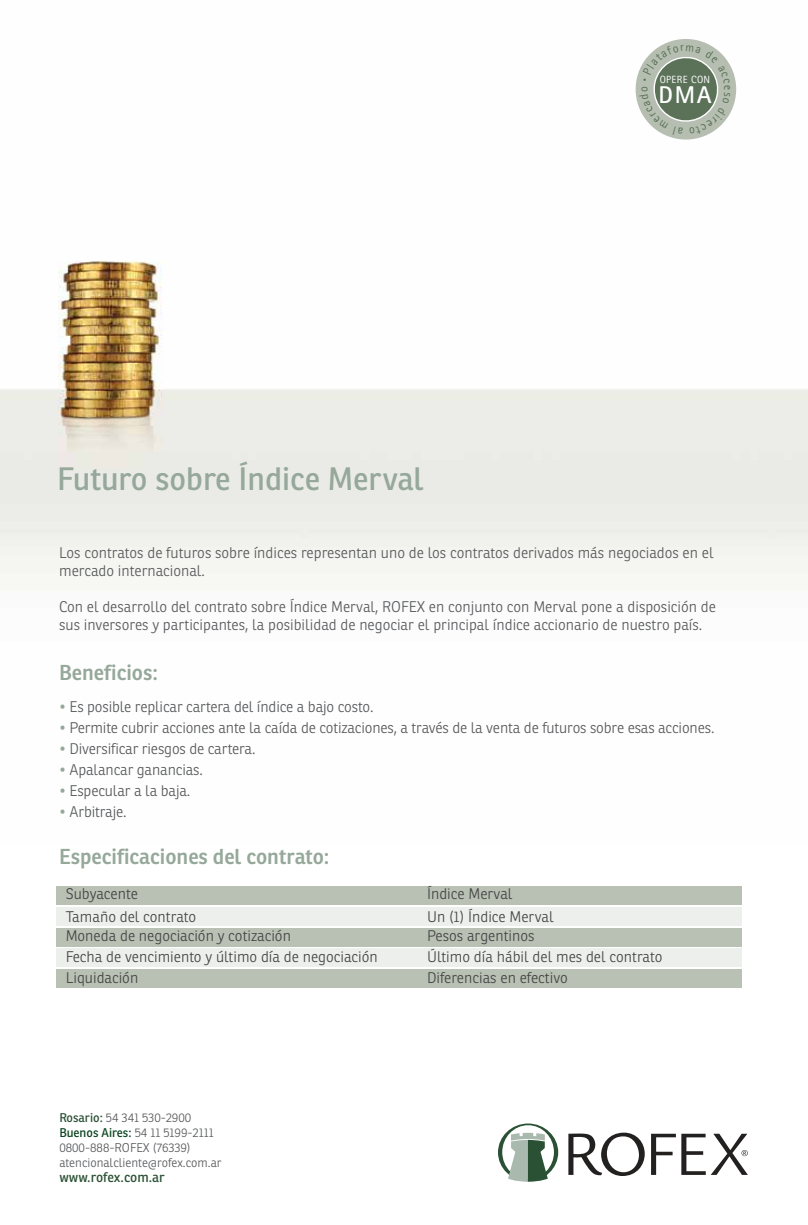
<style>
.page{position:relative;width:808px;height:1225px;background:#fff}
.page>*{position:absolute;margin:0;border:0;box-sizing:border-box;transform-origin:0 0}
.t1{font:31.5px "Ronnia";color:#95a89a}
.t2{font:700 24.45px "Agfa Rotis Sans Serif";color:#fff}
.t3{font:600 21px "Ronnia";color:#95a89a}
.t4{font:300 15px/18px "Ronnia";letter-spacing:-.01em;color:#58595b}
.t5{font:300 15px "Ronnia";color:#454545}
.t6{font:13.5px "Ronnia";color:#2b5135}
.t7{font:300 12.3px/15px "Ronnia";color:#58595b}
.t8{font:10.5px "Agfa Rotis Sans Serif";letter-spacing:.03em;color:#fff}
.s1{color:#95a89a}
.s2{font-weight:400;color:#2b5135}
.s3{font-weight:400;color:#0c4621}
</style>
<div class="page">
<img style="left:0;top:261px;width:808px;height:329px">
<div style="left:56px;top:886px;width:686px;height:19px;background:#b8c1b3"></div>
<div style="left:56px;top:906px;width:686px;height:19px;background:#edefec"></div>
<div style="left:56px;top:927px;width:686px;height:19px;background:#b8c1b3"></div>
<div style="left:56px;top:969px;width:686px;height:19px;background:#b8c1b3"></div>
<div style="left:56px;top:948px;width:686px;height:19px;background:#edefec"></div>
<svg style="left:498px;top:1123px;width:60px;height:58px"></svg>
<svg style="left:568px;top:1132px;width:77px;height:44px"></svg>
<svg style="left:651px;top:1133px;width:97px;height:42px"></svg>
<svg style="left:635px;top:39px;width:102px;height:101px"></svg>
<p class="t8" style="left:660px;top:73px;width:52px">OPERE CON</p>
<h1 class="t1" style="left:57px;top:459px;width:368px">Futuro sobre Índice Merval</h1>
<h2 class="t2" style="left:658px;top:79px;width:55px">DMA</h2>
<p class="t4" style="left:59px;top:543px;width:656px">Los contratos de futuros sobre índices representan uno de los contratos derivados más negociados en el mercado internacional.</p>
<p class="t4" style="left:59px;top:597px;width:658px">Con el desarrollo del contrato sobre Índice Merval, ROFEX en conjunto con Merval pone a disposición de sus inversores y participantes, la posibilidad de negociar el principal índice accionario de nuestro país.</p>
<h3 class="t3" style="left:59px;top:660px;width:101px">Beneficios:</h3>
<p class="t4" style="left:59px;top:697px;width:316px"><span class="s1">•</span> Es posible replicar cartera del índice a bajo costo.</p>
<p class="t4" style="left:59px;top:718px;width:657px"><span class="s1">•</span> Permite cubrir acciones ante la caída de cotizaciones, a través de la venta de futuros sobre esas acciones.</p>
<p class="t4" style="left:59px;top:739px;width:198px"><span class="s1">•</span> Diversificar riesgos de cartera.</p>
<p class="t4" style="left:59px;top:760px;width:145px"><span class="s1">•</span> Apalancar ganancias.</p>
<p class="t4" style="left:59px;top:781px;width:133px"><span class="s1">•</span> Especular a la baja.</p>
<p class="t4" style="left:59px;top:802px;width:69px"><span class="s1">•</span> Arbitraje.</p>
<h3 class="t3" style="left:59px;top:843px;width:272px">Especificaciones del contrato:</h3>
<p class="t5" style="left:66px;top:885px;width:74px">Subyacente</p>
<p class="t5" style="left:427px;top:885px;width:87px">Índice Merval</p>
<p class="t5" style="left:66px;top:907px;width:132px">Tamaño del contrato</p>
<p class="t5" style="left:427px;top:907px;width:128px">Un (1) Índice Merval</p>
<p class="t5" style="left:66px;top:927px;width:227px">Moneda de negociación y cotización</p>
<p class="t5" style="left:427px;top:927px;width:109px">Pesos argentinos</p>
<p class="t5" style="left:66px;top:948px;width:314px">Fecha de vencimiento y último día de negociación</p>
<p class="t5" style="left:427px;top:948px;width:237px">Último día hábil del mes del contrato</p>
<p class="t5" style="left:66px;top:969px;width:74px">Liquidación</p>
<p class="t5" style="left:427px;top:969px;width:142px">Diferencias en efectivo</p>
<p class="t7" style="left:59px;top:1110px;width:164px"><span class="s2">Rosario:</span> 54 341 530-2900<br><span class="s3">Buenos Aires:</span> 54 11 5199-2111<br>0800-888-ROFEX (76339) atencionalcliente@rofex.com.ar</p>
<p class="t6" style="left:59px;top:1169px;width:107px">www.rofex.com.ar</p>
</div>
